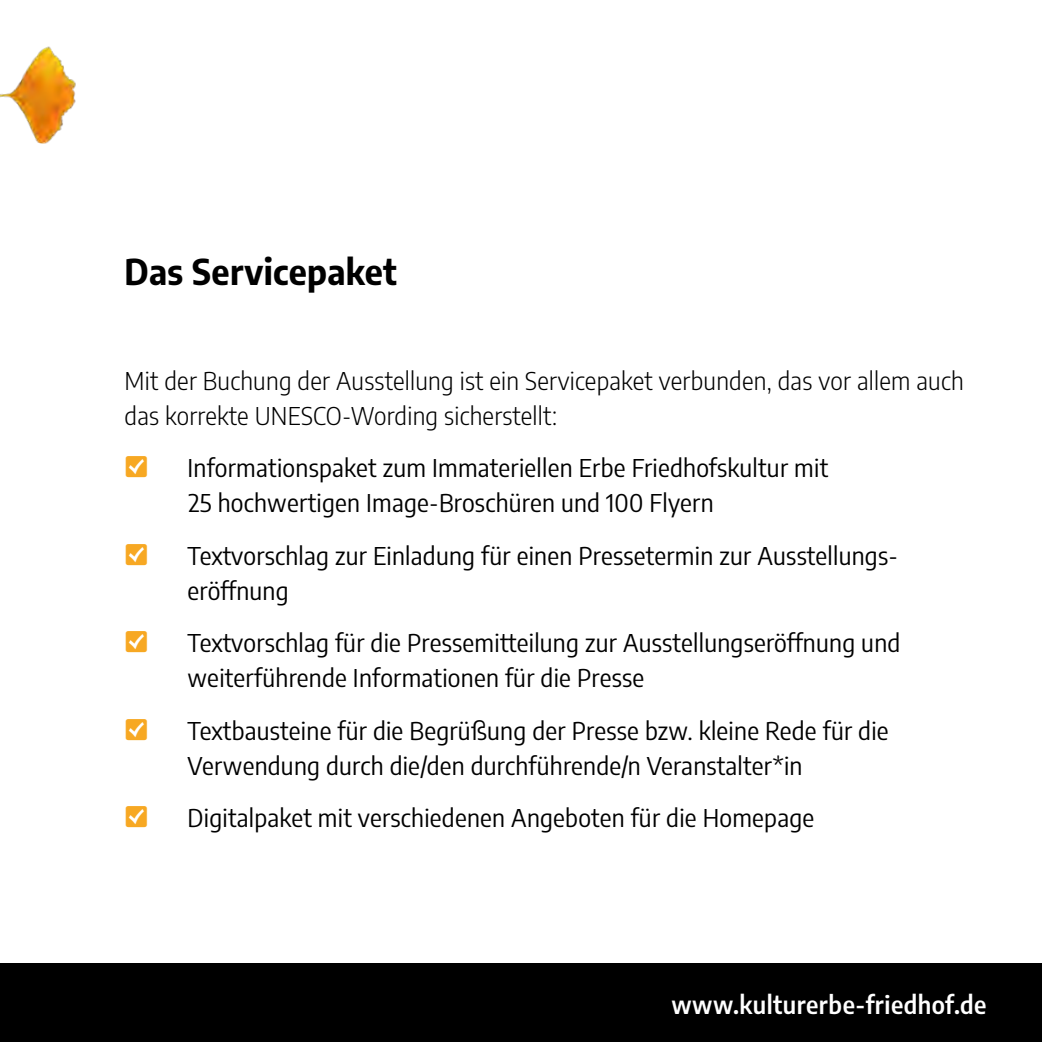
<style>
.page{position:relative;width:1042px;height:1042px;background:#fff}
.page>*{position:absolute;margin:0;border:0;box-sizing:border-box;transform-origin:0 0}
.t1{font:700 semi-condensed 35px "Encode Sans";letter-spacing:.01em;color:#000}
.t2{font:semi-condensed 24.5px/35px "Encode Sans";letter-spacing:.01em;color:#000}
.t3{font:300 semi-condensed 24.5px/35px "Encode Sans";letter-spacing:.01em;color:#000}
.t4{font:600 semi-condensed 24.5px "Encode Sans";letter-spacing:.02em;color:#fff}
</style>
<div class="page">
<div style="left:0;top:964px;width:1042px;height:78px;background:#000"></div>
<img style="left:0;top:46px;width:76px;height:98px">
<h1 class="t1" style="left:125px;top:245px;width:274px">Das Servicepaket</h1>
<p class="t3" style="left:125px;top:362px;width:840px">Mit der Buchung der Ausstellung ist ein Servicepaket verbunden, das vor allem auch das korrekte UNESCO-Wording sicherstellt:</p>
<p class="t2" style="left:188px;top:449px;width:642px">Informationspaket zum Immateriellen Erbe Friedhofskultur mit<br>25 hochwertigen Image-Broschüren und 100 Flyern</p>
<p class="t2" style="left:188px;top:537px;width:712px">Textvorschlag zur Einladung für einen Pressetermin zur Ausstellungs&shy;eröffnung</p>
<p class="t2" style="left:188px;top:624px;width:714px">Textvorschlag für die Pressemitteilung zur Ausstellungseröffnung und weiterführende Informationen für die Presse</p>
<p class="t2" style="left:188px;top:712px;width:702px">Textbausteine für die Begrüßung der Presse bzw. kleine Rede für die<br>Verwendung durch die/den durchführende/n Veranstalter*in</p>
<p class="t2" style="left:188px;top:799px;width:628px">Digitalpaket mit verschiedenen Angeboten für die Homepage</p>
<p class="t4" style="left:671px;top:987px;width:316px">www.kulturerbe-friedhof.de</p>
</div>
